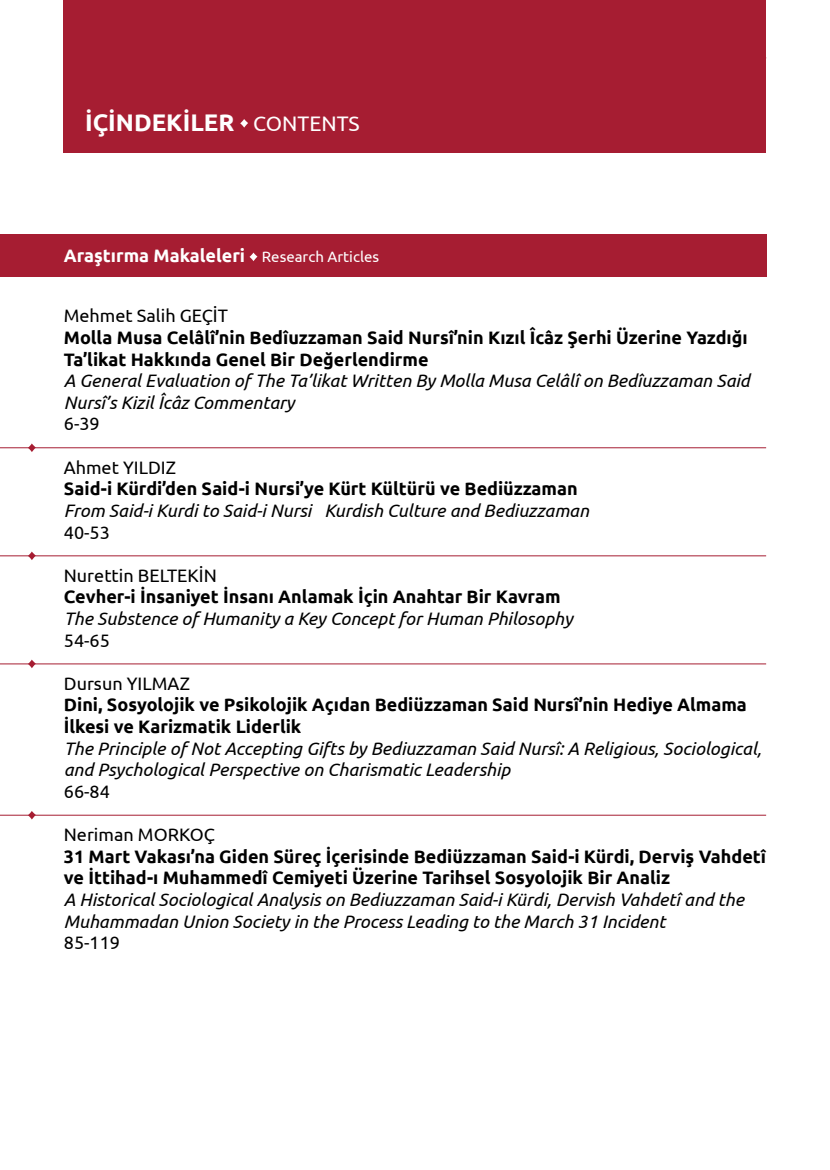
<style>
.page{position:relative;width:830px;height:1170px;background:#fff}
.page>*{position:absolute;margin:0;border:0;box-sizing:border-box;transform-origin:0 0}
.t1{font:700 24px "Ubuntu";color:#fff}
.Naverok{font:italic 18px/21.6px "Ubuntu";color:#000}
.Naverok-2{font:700 18px/21.6px "Ubuntu";color:#000}
.Naverok-3{font:18px "Ubuntu";color:#000}
.t2{font:700 18px "Ubuntu";color:#fff}
.s1{font-weight:400;font-size:21px}
.s2{font-weight:400;font-size:15px}
</style>
<div class="page">
<div style="left:64px;top:0;width:701px;height:152px;background:#a61d32"></div>
<svg style="left:240px;top:119px;width:8px;height:9px"></svg>
<div style="left:0;top:234px;width:765px;height:42px;background:#a61d32"></div>
<svg style="left:249px;top:252px;width:8px;height:9px"></svg>
<hr style="left:0;top:447px;width:765px;height:1px;background:#a61d32">
<svg style="left:28px;top:443px;width:8px;height:9px"></svg>
<hr style="left:0;top:555px;width:765px;height:1px;background:#a61d32">
<svg style="left:28px;top:551px;width:8px;height:9px"></svg>
<hr style="left:0;top:663px;width:765px;height:1px;background:#a61d32">
<svg style="left:28px;top:659px;width:8px;height:9px"></svg>
<hr style="left:0;top:814px;width:765px;height:1px;background:#a61d32">
<svg style="left:28px;top:811px;width:8px;height:8px"></svg>
<p class="t1" style="left:85px;top:108px;width:276px">İÇİNDEKİLER <span class="s1">CONTENTS</span></p>
<p class="t2" style="left:64px;top:245px;width:317px">Araştırma Makaleleri <span class="s2">Research Articles</span></p>
<p class="Naverok-3" style="left:64px;top:305px;width:165px">Mehmet Salih GEÇİT</p>
<p class="Naverok-2" style="left:64px;top:326px;width:685px">Molla Musa Celâlî’nin Bedîuzzaman Said Nursî’nin Kızıl Îcâz Şerhi Üzerine Yazdığı<br>Ta’likat Hakkında Genel Bir Değerlendirme</p>
<p class="Naverok" style="left:64px;top:369px;width:687px">A General Evaluation of The Ta’likat Written By Molla Musa Celâlî on Bedîuzzaman Said<br>Nursî’s Kizil Îcâz Commentary</p>
<p class="Naverok-3" style="left:64px;top:413px;width:37px">6-39</p>
<p class="Naverok-3" style="left:64px;top:456px;width:114px">Ahmet YILDIZ</p>
<p class="Naverok-2" style="left:64px;top:478px;width:515px">Said-i Kürdi’den Said-i Nursi’ye Kürt Kültürü ve Bediüzzaman</p>
<p class="Naverok" style="left:64px;top:499px;width:526px">From Said-i Kurdi to Said-i Nursi Kurdish Culture and Bediuzzaman</p>
<p class="Naverok-3" style="left:64px;top:521px;width:47px">40-53</p>
<p class="Naverok-3" style="left:64px;top:564px;width:154px">Nurettin BELTEKİN</p>
<p class="Naverok-2" style="left:64px;top:586px;width:498px">Cevher-i İnsaniyet İnsanı Anlamak İçin Anahtar Bir Kavram</p>
<p class="Naverok" style="left:64px;top:607px;width:510px">The Substence of Humanity a Key Concept for Human Philosophy</p>
<p class="Naverok-3" style="left:64px;top:629px;width:47px">54-65</p>
<p class="Naverok-3" style="left:64px;top:672px;width:128px">Dursun YILMAZ</p>
<p class="Naverok-2" style="left:64px;top:694px;width:684px">Dini, Sosyolojik ve Psikolojik Açıdan Bediüzzaman Said Nursî’nin Hediye Almama<br>İlkesi ve Karizmatik Liderlik</p>
<p class="Naverok" style="left:64px;top:736px;width:698px">The Principle of Not Accepting Gifts by Bediuzzaman Said Nursî: A Religious, Sociological, and Psychological Perspective on Charismatic Leadership</p>
<p class="Naverok-3" style="left:64px;top:780px;width:47px">66-84</p>
<p class="Naverok-3" style="left:64px;top:823px;width:152px">Neriman MORKOÇ</p>
<p class="Naverok-2" style="left:64px;top:845px;width:703px">31 Mart Vakası’na Giden Süreç İçerisinde Bediüzzaman Said-i Kürdi, Derviş Vahdetî ve İttihad-ı Muhammedî Cemiyeti Üzerine Tarihsel Sosyolojik Bir Analiz</p>
<p class="Naverok" style="left:64px;top:888px;width:681px">A Historical Sociological Analysis on Bediuzzaman Said-i Kürdi, Dervish Vahdetî and the<br>Muhammadan Union Society in the Process Leading to the March 31 Incident</p>
<p class="Naverok-3" style="left:64px;top:931px;width:58px">85-119</p>
</div>
